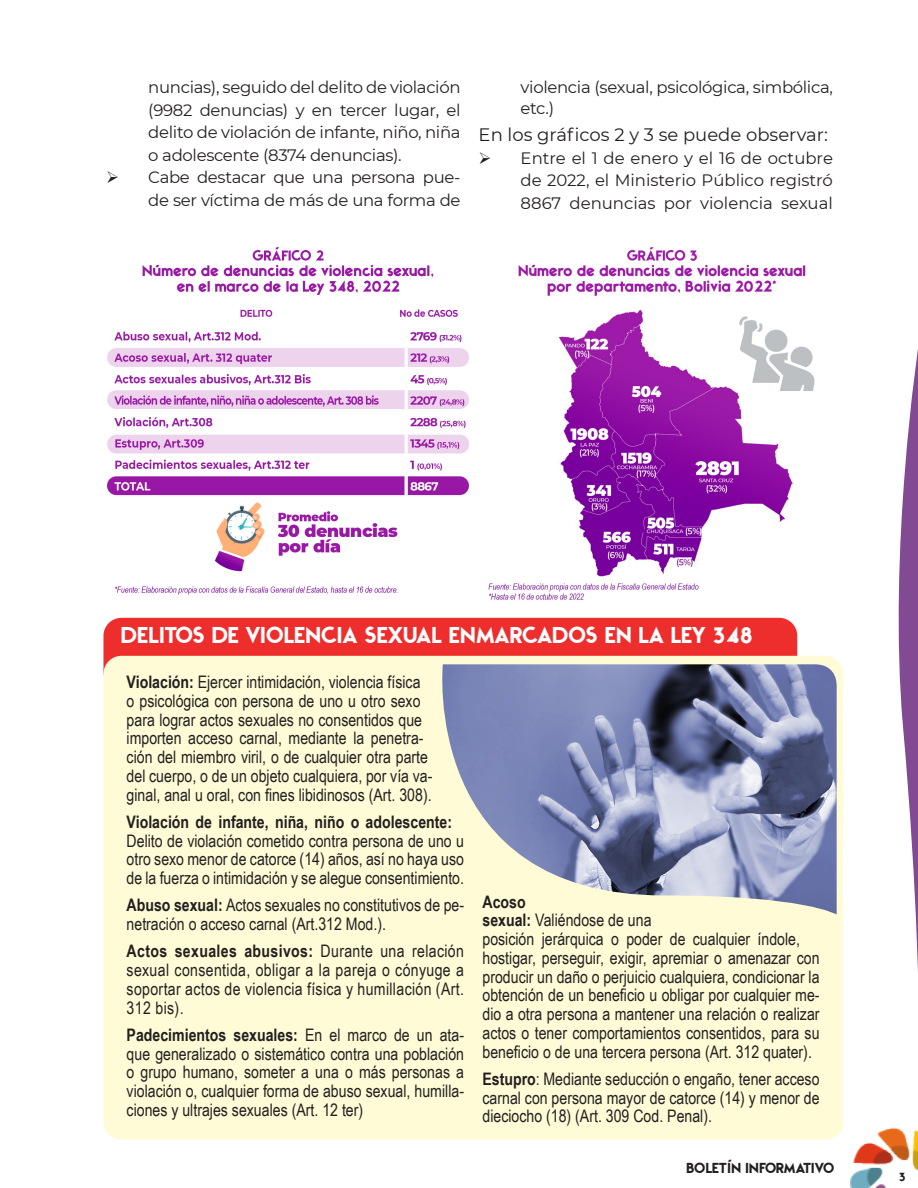
<style>
.page{position:relative;width:918px;height:1188px;background:#fff}
.page>*{position:absolute;margin:0;border:0;box-sizing:border-box;transform-origin:0 0}
.t1{font:28.5px "Ealing Black W00";letter-spacing:-.03em;color:#fff}
.t2{font:18px "Montserrat";color:#231f20}
.t3{font:18px "Ealing Black W00";letter-spacing:-.025em;color:#231f20}
.Estilo_de_párrafo_2{font:17.25px/18.8px "Arial Narrow";color:#231f20}
.Estilo_de_párrafo_2-2{font:700 17.25px "Arial Narrow";color:#231f20}
.VIÑETAS{font:16.5px/22.5px "Montserrat";letter-spacing:-.02em;color:#231f20;text-align:justify}
.t4{font:15px "Ealing Black W00";color:#231f20}
.s1{font-weight:700}
</style>
<div class="page">
<img style="left:851px;top:1127px;width:67px;height:61px">
<svg style="left:898px;top:349px;width:20px;height:622px"></svg>
<div style="left:103px;top:618px;width:694px;height:72px;background:#ee2d2d;border-radius:18px"></div>
<div style="left:103px;top:656px;width:740px;height:484px;background:#fffbd6;border-radius:18px"></div>
<img style="left:442px;top:664px;width:395px;height:251px">
<img style="left:107px;top:247px;width:362px;height:348px">
<img style="left:487px;top:247px;width:328px;height:353px">
<p class="VIÑETAS" style="left:148px;top:75px;width:314px">nuncias), seguido del delito de violación (9982 denuncias) y en tercer lugar, el delito de violación de infante, niño, niña o adolescente (8374 denuncias).</p>
<p class="VIÑETAS" style="left:106px;top:165px;width:356px;text-align:right">➢ Cabe destacar que una persona pue&shy;de ser víctima de más de una forma de</p>
<p class="VIÑETAS" style="left:521px;top:76px;width:314px;line-height:21px">violencia (sexual, psicológica, simbólica, etc.)</p>
<p class="t2" style="left:479px;top:122px;width:351px">En los gráficos 2 y 3 se puede observar:</p>
<p class="VIÑETAS" style="left:521px;top:146px;width:314px;text-indent:-42px">➢ Entre el 1 de enero y el 16 de octubre de 2022, el Ministerio Público registró 8867 denuncias por violencia sexual</p>
<p class="t1" style="left:120px;top:620px;width:634px">DELITOS DE VIOLENCIA SEXUAL ENMARCADOS EN LA LEY 348</p>
<p class="Estilo_de_párrafo_2" style="left:127px;top:672px;width:308px"><span class="s1">Violación:</span> Ejercer intimidación, violencia física o psicológica con persona de uno u otro sexo para lograr actos sexuales no consentidos que importen acceso carnal, mediante la penetra&shy;ción del miembro viril, o de cualquier otra parte del cuerpo, o de un objeto cualquiera, por vía va&shy;ginal, anal u oral, con fines libidinosos (Art. 308).</p>
<p class="Estilo_de_párrafo_2" style="left:127px;top:812px;width:339px"><span class="s1">Violación de infante, niña, niño o adolescente:<br></span>Delito de violación cometido contra persona de uno u otro sexo menor de catorce (14) años, así no haya uso de la fuerza o intimidación y se alegue consentimiento.</p>
<p class="Estilo_de_párrafo_2" style="left:127px;top:895px;width:339px"><span class="s1">Abuso sexual:</span> Actos sexuales no constitutivos de pe&shy;netración o acceso carnal (Art.312 Mod.).</p>
<p class="Estilo_de_párrafo_2" style="left:127px;top:941px;width:339px;text-align:justify"><span class="s1">Actos sexuales abusivos:</span> Durante una relación sexual consentida, obligar a la pareja o cónyuge a soportar actos de violencia física y humillación (Art.<br>312 bis).</p>
<p class="Estilo_de_párrafo_2" style="left:127px;top:1025px;width:339px;text-align:justify"><span class="s1">Padecimientos sexuales:</span> En el marco de un ata&shy;que generalizado o sistemático contra una población o grupo humano, someter a una o más personas a violación o, cualquier forma de abuso sexual, humilla&shy;ciones y ultrajes sexuales (Art. 12 ter)</p>
<p class="Estilo_de_párrafo_2-2" style="left:482px;top:889px;width:45px">Acoso</p>
<p class="Estilo_de_párrafo_2" style="left:482px;top:910px;width:339px"><span class="s1">sexual:</span> Valiéndose de una<br>posición jerárquica o poder de cualquier índole, hostigar, perseguir, exigir, apremiar o amenazar con producir un daño o perjuicio cualquiera, condicionar la obtención de un beneficio u obligar por cualquier me&shy;dio a otra persona a mantener una relación o realizar actos o tener comportamientos consentidos, para su beneficio o de una tercera persona (Art. 312 quater).</p>
<p class="Estilo_de_párrafo_2" style="left:482px;top:1069px;width:339px;text-align:justify"><span class="s1">Estupro</span>: Mediante seducción o engaño, tener acceso carnal con persona mayor de catorce (14) y menor de dieciocho (18) (Art. 309 Cod. Penal).</p>
<p class="t3" style="left:686px;top:1158px;width:150px">BOLETÍN INFORMATIVO</p>
<p class="t4" style="left:899px;top:1169px;width:8px">3</p>
</div>
